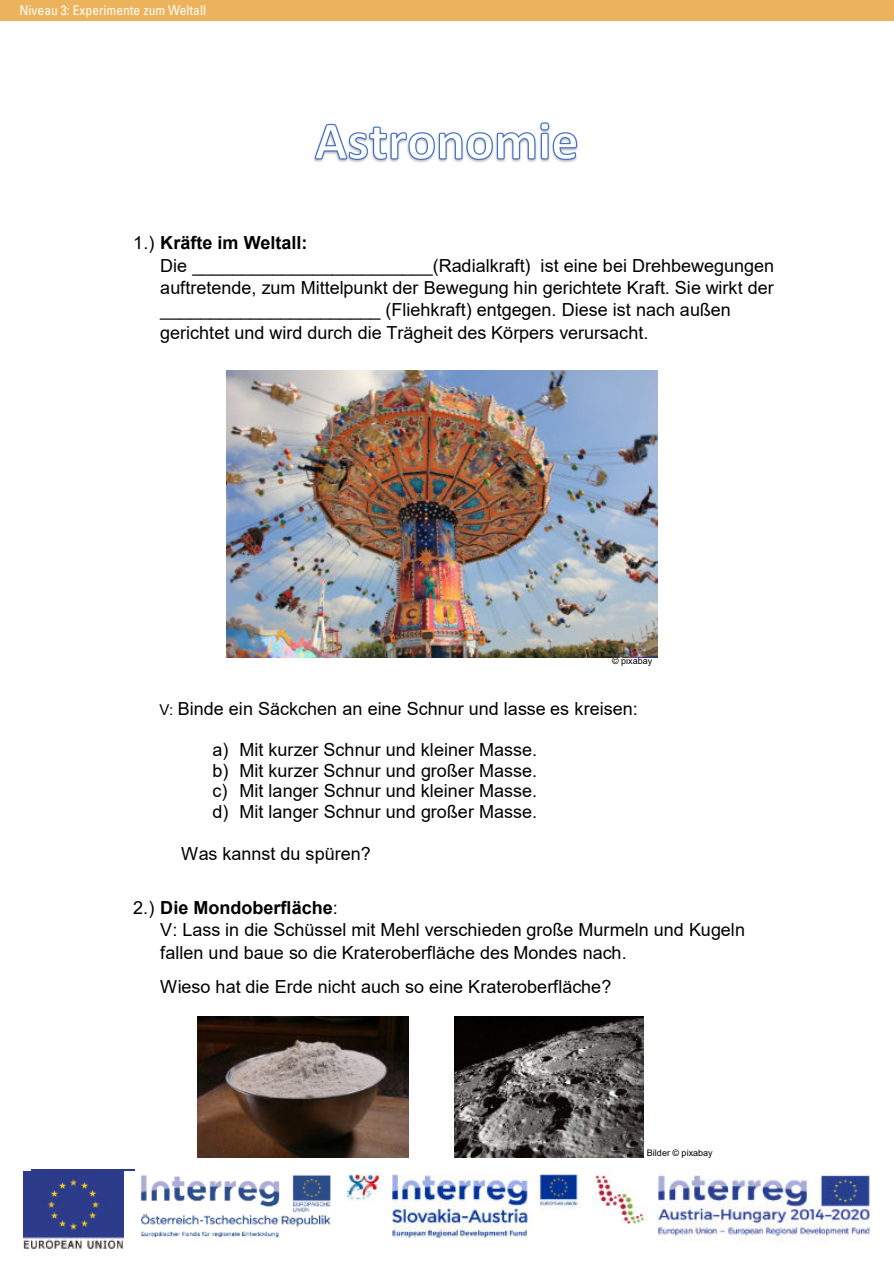
<style>
.page{position:relative;width:894px;height:1263px;background:#fff}
.page>*{position:absolute;margin:0;border:0;box-sizing:border-box;transform-origin:0 0}
.t1{font:18px/22.4px "Arial";color:#000}
.t2{font:condensed 13.5px "Univers LT Std";color:#fff}
.t3{font:9px "Arial";color:#000}
.s1{font-weight:700}
.s2{font-size:15px}
</style>
<div class="page">
<img style="left:347px;top:1175px;width:231px;height:63px">
<img style="left:131px;top:1169px;width:200px;height:69px">
<img style="left:594px;top:1169px;width:275px;height:73px">
<img style="left:24px;top:1171px;width:99px;height:78px">
<div style="left:0;top:0;width:893px;height:21px;background:#ecb35c"></div>
<svg style="left:314px;top:123px;width:228px;height:38px"></svg>
<img style="left:542px;top:122px;width:36px;height:41px">
<img style="left:653px;top:1169px;width:209px;height:1px">
<img style="left:594px;top:1169px;width:50px;height:1px">
<img style="left:31px;top:1170px;width:103px;height:1px">
<img style="left:198px;top:1017px;width:210px;height:140px">
<img style="left:226px;top:370px;width:431px;height:287px">
<img style="left:454px;top:1017px;width:189px;height:140px">
<p class="t2" style="left:20px;top:5px;width:188px">Niveau 3: Experimente zum Weltall</p>
<p class="t1" style="left:160px;top:233px;width:615px;text-indent:-27px">1.) <span class="s1">Kräfte im Weltall:<br></span>Die ________________________(Radialkraft) ist eine bei Drehbewegungen auftretende, zum Mittelpunkt der Bewegung hin gerichtete Kraft. Sie wirkt der ______________________ (Fliehkraft) entgegen. Diese ist nach außen gerichtet und wird durch die Trägheit des Körpers verursacht.</p>
<p class="t3" style="left:612px;top:657px;width:42px">© pixabay</p>
<p class="t1" style="left:159px;top:699px;width:479px"><span class="s2">V:</span> Binde ein Säckchen an eine Schnur und lasse es kreisen:</p>
<p class="t1" style="left:212px;top:741px;width:326px;line-height:20.7px;text-align:justify">a) Mit kurzer Schnur und kleiner Masse. b) Mit kurzer Schnur und großer Masse. c) Mit langer Schnur und kleiner Masse. d) Mit langer Schnur und großer Masse.</p>
<p class="t1" style="left:181px;top:844px;width:191px">Was kannst du spüren?</p>
<p class="t1" style="left:160px;top:898px;width:586px;text-indent:-27px">2.) <span class="s1">Die Mondoberfläche</span>:<br>V: Lass in die Schüssel mit Mehl verschieden große Murmeln und Kugeln fallen und baue so die Krateroberfläche des Mondes nach.</p>
<p class="t1" style="left:160px;top:977px;width:452px">Wieso hat die Erde nicht auch so eine Krateroberfläche?</p>
<p class="t3" style="left:646px;top:1149px;width:67px">Bilder © pixabay</p>
</div>
